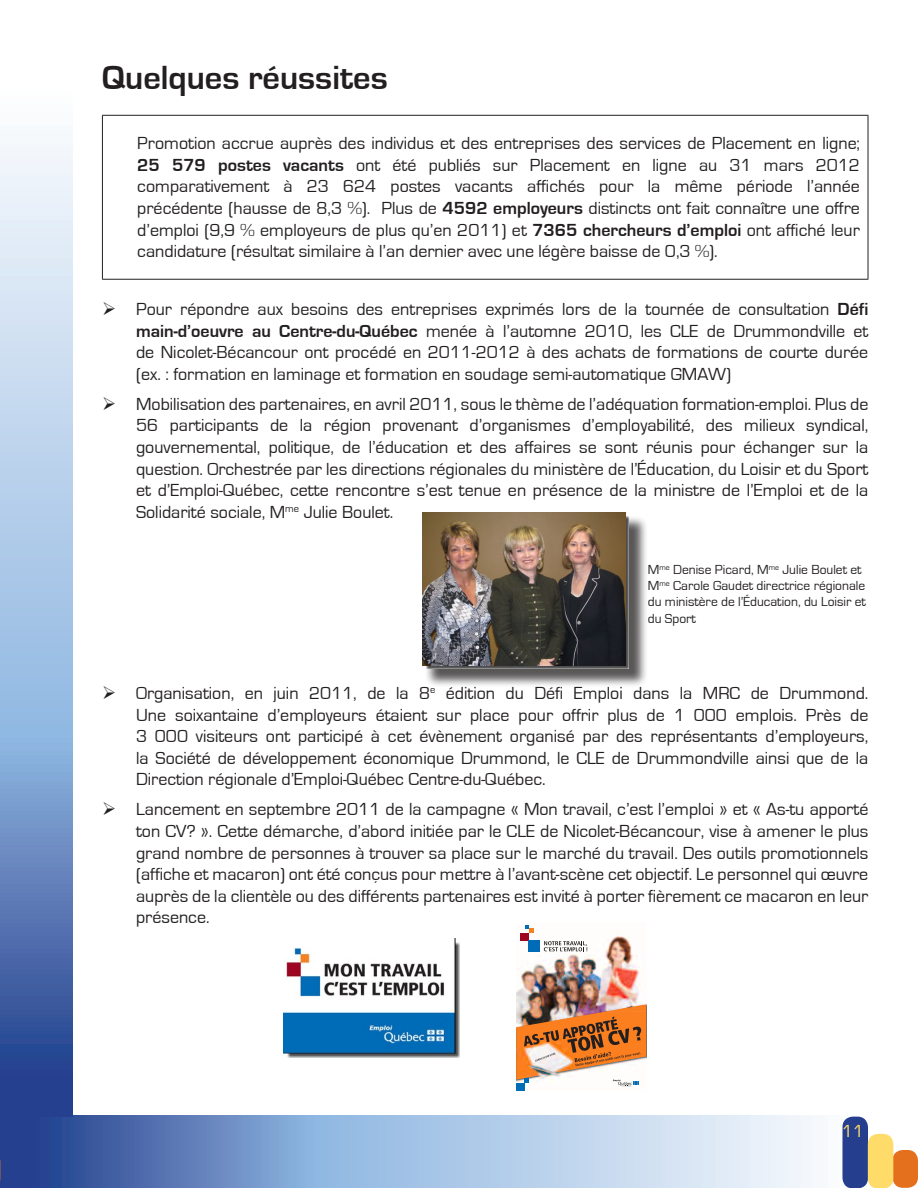
<style>
.page{position:relative;width:918px;height:1188px;background:#fff}
.page>*{position:absolute;margin:0;border:0;box-sizing:border-box;transform-origin:0 0}
.t1{font:700 34.5px "Eurostile";color:#231f20}
.t2{font:18px/21.6px "Eurostile";color:#231f20;text-align:justify}
.t3{font:18px "Eurostile";color:#ffdb6a}
.t4{font:13.5px/16.2px "Eurostile";color:#231f20}
.s1{font-weight:700}
</style>
<div class="page">
<svg style="left:0;top:1116px;width:917px;height:72px;background:#9cb4d8"></svg>
<svg style="left:0;top:1151px;width:1px;height:37px"></svg>
<div style="left:892px;top:1150px;width:26px;height:38px;background:#e4701e;border-radius:11px"></div>
<div style="left:842px;top:1117px;width:26px;height:71px;background:#253f8e;border-radius:11px"></div>
<div style="left:868px;top:1134px;width:25px;height:54px;background:#ffdb6a;border-radius:11px"></div>
<svg style="left:0;top:143px;width:72px;height:974px;background:#96afd6"></svg>
<hr style="left:102px;top:115px;width:766px;height:1px;background:#231f20">
<hr style="left:102px;top:116px;width:1px;height:163px;background:#231f20">
<hr style="left:868px;top:116px;width:1px;height:163px;background:#231f20">
<hr style="left:102px;top:279px;width:766px;height:1px;background:#231f20">
<img style="left:516px;top:931px;width:130px;height:152px">
<img style="left:516px;top:1004px;width:130px;height:76px">
<svg style="left:613px;top:1080px;width:26px;height:7px"></svg>
<svg style="left:544px;top:941px;width:44px;height:11px"></svg>
<svg style="left:525px;top:1079px;width:4px;height:4px"></svg>
<div style="left:516px;top:1083px;width:9px;height:8px;background:#006cb7"></div>
<div style="left:521px;top:933px;width:8px;height:8px;background:#9d061f"></div>
<svg style="left:525px;top:925px;width:9px;height:8px"></svg>
<div style="left:529px;top:941px;width:11px;height:11px;background:#006cb7"></div>
<svg style="left:524px;top:1017px;width:118px;height:49px;background:#c77b41"></svg>
<div style="left:424px;top:515px;width:224px;height:173px;background:#231f20;opacity:.75"></div>
<img style="left:422px;top:513px;width:207px;height:156px">
<img style="left:284px;top:939px;width:175px;height:118px">
<p class="t1" style="left:102px;top:59px;width:287px">Quelques réussites</p>
<p class="t2" style="left:137px;top:133px;width:724px">Promotion accrue auprès des individus et des entreprises des services de Placement en ligne; <span class="s1">25 579 postes vacants</span> ont été publiés sur Placement en ligne au 31 mars 2012 comparativement à 23 624 postes vacants affichés pour la même période l’année précédente (hausse de 8,3 %). Plus de <span class="s1">4592 employeurs</span> distincts ont fait connaître une offre d’emploi (9,9 % employeurs de plus qu’en 2011) et <span class="s1">7365 chercheurs d’emploi</span> ont affiché leur candidature (résultat similaire à l’an dernier avec une légère baisse de 0,3 %).</p>
<p class="t2" style="left:136px;top:299px;width:734px;text-indent:-34px">➢ Pour répondre aux besoins des entreprises exprimés lors de la tournée de consultation <span class="s1">Défi main-d’oeuvre au Centre-du-Québec</span> menée à l’automne 2010, les CLE de Drummondville et de Nicolet-Bécancour ont procédé en 2011-2012 à des achats de formations de courte durée (ex. : formation en laminage et formation en soudage semi-automatique GMAW)</p>
<p class="t2" style="left:136px;top:393px;width:734px;text-indent:-34px">➢ Mobilisation des partenaires, en avril 2011, sous le thème de l’adéquation formation-emploi. Plus de 56 participants de la région provenant d’organismes d’employabilité, des milieux syndical, gouvernemental, politique, de l’éducation et des affaires se sont réunis pour échanger sur la question. Orchestrée par les directions régionales du ministère de l’Éducation, du Loisir et du Sport et d’Emploi-Québec, cette rencontre s’est tenue en présence de la ministre de l’Emploi et de la Solidarité sociale, M<sup>me</sup> Julie Boulet.</p>
<p class="t4" style="left:648px;top:562px;width:220px">M<sup>me</sup> Denise Picard, M<sup>me</sup> Julie Boulet et<br>M<sup>me</sup> Carole Gaudet directrice régionale du ministère de l’Éducation, du Loisir et du Sport</p>
<p class="t2" style="left:136px;top:683px;width:734px;text-indent:-34px">➢ Organisation, en juin 2011, de la 8<sup>e</sup> édition du Défi Emploi dans la MRC de Drummond.<br>Une soixantaine d’employeurs étaient sur place pour offrir plus de 1 000 emplois. Près de 3 000 visiteurs ont participé à cet évènement organisé par des représentants d’employeurs, la Société de développement économique Drummond, le CLE de Drummondville ainsi que de la Direction régionale d’Emploi-Québec Centre-du-Québec.</p>
<p class="t2" style="left:136px;top:799px;width:734px;text-indent:-34px">➢ Lancement en septembre 2011 de la campagne « Mon travail, c’est l’emploi » et « As-tu apporté ton CV? ». Cette démarche, d’abord initiée par le CLE de Nicolet-Bécancour, vise à amener le plus grand nombre de personnes à trouver sa place sur le marché du travail. Des outils promotionnels (affiche et macaron) ont été conçus pour mettre à l’avant-scène cet objectif. Le personnel qui œuvre auprès de la clientèle ou des différents partenaires est invité à porter fièrement ce macaron en leur présence.</p>
<p class="t3" style="left:842px;top:1121px;width:24px">11</p>
</div>
